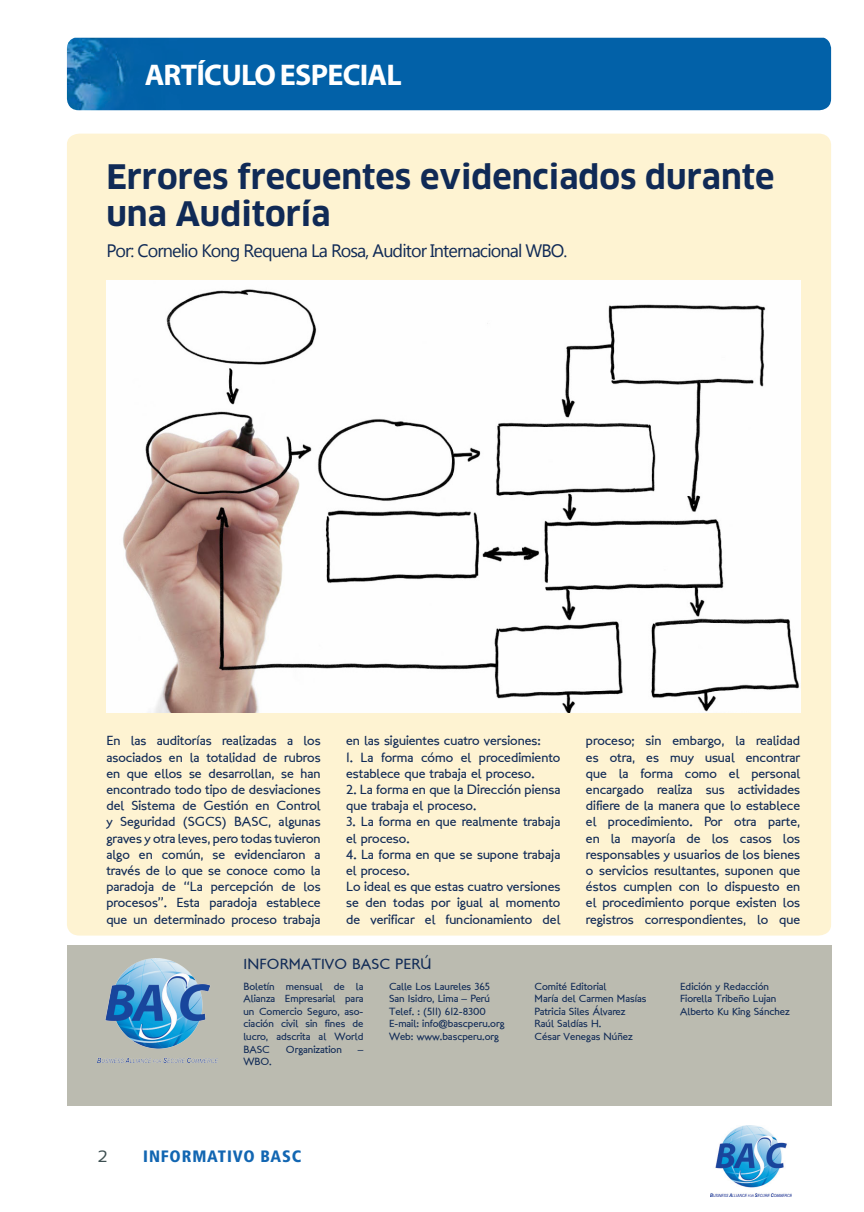
<style>
.page{position:relative;width:864px;height:1212px;background:#fff}
.page>*{position:absolute;margin:0;border:0;box-sizing:border-box;transform-origin:0 0}
.Heading_1{font:700 33px/37.5px "Clan";color:#102a56}
.Heading_1-2{font:700 30px "Myriad Pro";letter-spacing:-.025em;color:#fff}
.Heading_1-3{font:18px "Microsoft New Tai Lue";letter-spacing:-.05em;color:#102a56}
.t1{font:900 condensed 16.5px "Frutiger LT Std";letter-spacing:.05em;color:#1266b2}
.t2{font:16.5px "Sansation";color:#3d4f51}
.Heading_1-4{font:15px "London Between";letter-spacing:.01em;color:#102a56}
.Heading_1-5{font:13.5px/16.2px "London Between";color:#102a56}
.Heading_1-6{font:10.5px/12.6px "London Between";color:#102a56;text-align:justify}
</style>
<div class="page">
<img style="left:710px;top:1126px;width:81px;height:70px">
<div style="left:67px;top:38px;width:763px;height:72px;background:#0261a8"></div>
<div style="left:67px;top:134px;width:763px;height:801px;background:#fef3d2"></div>
<img style="left:106px;top:281px;width:693px;height:431px">
<div style="left:67px;top:945px;width:763px;height:161px;background:#bbbbb0"></div>
<img style="left:98px;top:958px;width:120px;height:105px">
<p class="Heading_1-2" style="left:145px;top:55px;width:258px">ARTÍCULO ESPECIAL</p>
<p class="Heading_1" style="left:106px;top:158px;width:669px">Errores frecuentes evidenciados durante una Auditoría</p>
<p class="Heading_1-3" style="left:106px;top:240px;width:462px">Por: Cornelio Kong Requena La Rosa, Auditor Internacional WBO.</p>
<p class="Heading_1-5" style="left:106px;top:733px;width:216px;text-align:justify">En las auditorías realizadas a los asociados en la totalidad de rubros en que ellos se desarrollan, se han encontrado todo tipo de desviaciones del Sistema de Gestión en Control y Seguridad (SGCS) BASC, algunas graves y otra leves, pero todas tuvieron algo en común, se evidenciaron a través de lo que se conoce como la paradoja de “La percepción de los procesos”. Esta paradoja establece que un determinado proceso trabaja</p>
<p class="Heading_1-5" style="left:346px;top:733px;width:196px">en las siguientes cuatro versiones:</p>
<p class="Heading_1-5" style="left:346px;top:749px;width:216px">1. La forma cómo el procedimiento establece que trabaja el proceso.</p>
<p class="Heading_1-5" style="left:346px;top:781px;width:216px">2. La forma en que la Dirección piensa que trabaja el proceso.</p>
<p class="Heading_1-5" style="left:346px;top:814px;width:216px">3. La forma en que realmente trabaja el proceso.</p>
<p class="Heading_1-5" style="left:346px;top:846px;width:216px">4. La forma en que se supone trabaja el proceso.</p>
<p class="Heading_1-5" style="left:346px;top:878px;width:216px;text-align:justify">Lo ideal es que estas cuatro versiones se den todas por igual al momento de verificar el funcionamiento del</p>
<p class="Heading_1-5" style="left:585px;top:733px;width:216px;text-align:justify">proceso; sin embargo, la realidad es otra, es muy usual encontrar que la forma como el personal encargado realiza sus actividades difiere de la manera que lo establece el procedimiento. Por otra parte, en la mayoría de los casos los responsables y usuarios de los bienes o servicios resultantes, suponen que éstos cumplen con lo dispuesto en el procedimiento porque existen los registros correspondientes, lo que</p>
<p class="Heading_1-4" style="left:243px;top:955px;width:189px">INFORMATIVO BASC PERÚ</p>
<p class="Heading_1-6" style="left:243px;top:980px;width:121px">Boletín mensual de la Alianza Empresarial para un Comercio Seguro, aso&shy;ciación civil sin fines de lucro, adscrita al World BASC</p>
<p class="Heading_1-6" style="left:389px;top:980px;width:102px">Calle Los Laureles 365</p>
<p class="Heading_1-6" style="left:389px;top:992px;width:102px">San Isidro, Lima – Perú</p>
<p class="Heading_1-6" style="left:389px;top:1005px;width:98px">Telef. : (511) 612-8300</p>
<p class="Heading_1-6" style="left:389px;top:1018px;width:117px">E-mail: info@bascperu.org</p>
<p class="Heading_1-6" style="left:389px;top:1030px;width:111px">Web: www.bascperu.org</p>
<p class="Heading_1-6" style="left:286px;top:1043px;width:57px">Organization</p>
<p class="Heading_1-6" style="left:358px;top:1043px;width:7px">–</p>
<p class="Heading_1-6" style="left:243px;top:1055px;width:30px">WBO.</p>
<p class="Heading_1-6" style="left:534px;top:980px;width:73px">Comité Editorial</p>
<p class="Heading_1-6" style="left:534px;top:992px;width:113px">María del Carmen Masías</p>
<p class="Heading_1-6" style="left:534px;top:1005px;width:92px">Patricia Siles Álvarez</p>
<p class="Heading_1-6" style="left:534px;top:1018px;width:68px">Raúl Saldías H.</p>
<p class="Heading_1-6" style="left:534px;top:1030px;width:100px">César Venegas Núñez</p>
<p class="t2" style="left:98px;top:1147px;width:11px">2</p>
<p class="t1" style="left:143px;top:1146px;width:159px">INFORMATIVO BASC</p>
<p class="Heading_1-6" style="left:679px;top:980px;width:90px">Edición y Redacción</p>
<p class="Heading_1-6" style="left:679px;top:992px;width:98px">Fiorella Tribeño Lujan</p>
<p class="Heading_1-6" style="left:679px;top:1005px;width:111px">Alberto Ku King Sánchez</p>
</div>
